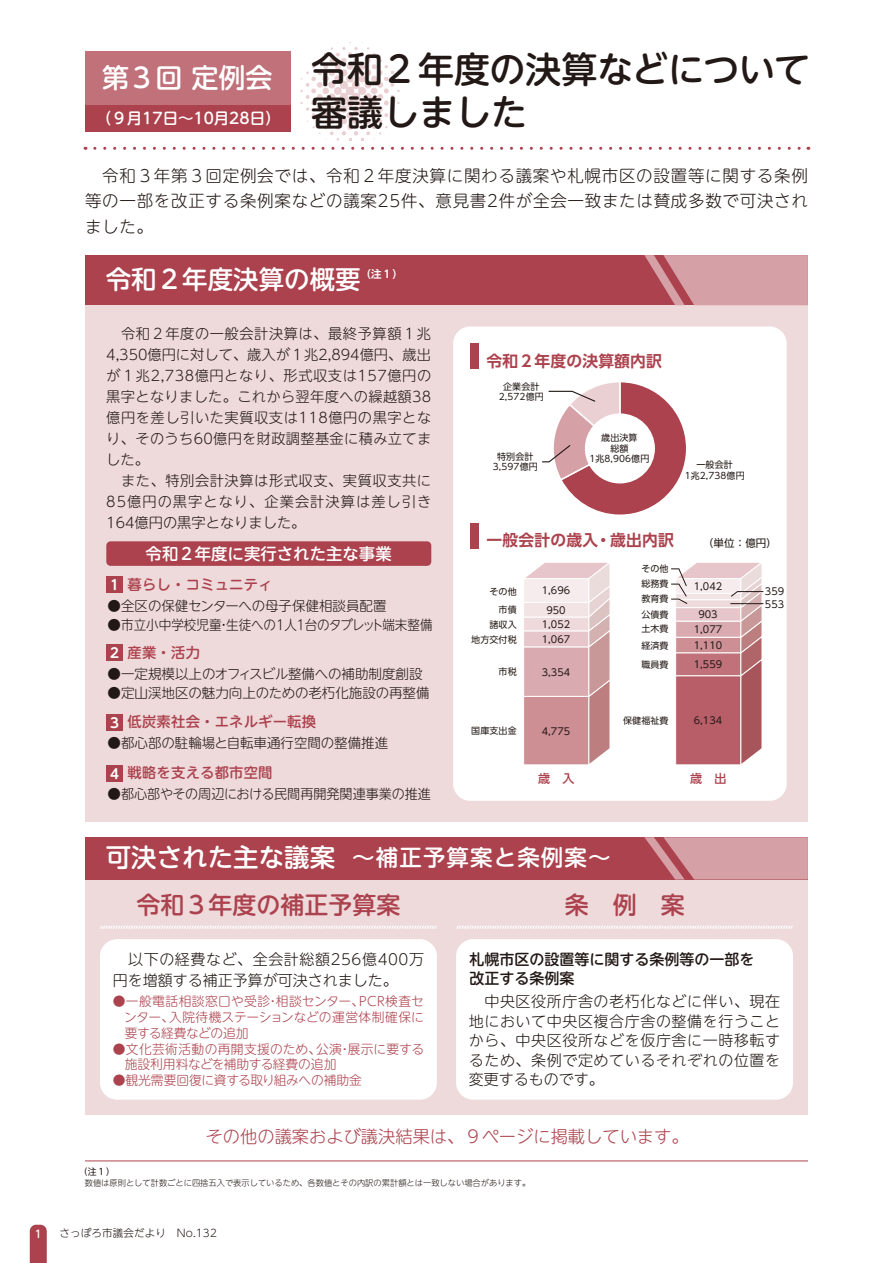
<style>
.page{position:relative;width:893px;height:1263px;background:#fff}
.page>*{position:absolute;margin:0;border:0;box-sizing:border-box;transform-origin:0 0}
.t1{font:500 36px "UD Shin M Go Pro";color:#221815}
.t2{font:500 27px "UD Shin M Go Pro";letter-spacing:.07em;color:#fff}
.t3{font:500 25.5px "UD Shin M Go Pro";color:#fff}
.t4{font:500 24px "UD Shin M Go Pro";color:#ac424d}
.t5{font:500 22.5px "UD Shin M Go Pro";letter-spacing:.05em;color:#fff}
.t6{font:300 17.25px "UD Shin M Go Pro";color:#ac424d}
.t7{font:300 16.5px/25.5px "UD Shin M Go Pro";letter-spacing:.045em;color:#221815;text-align:justify}
.t8{font:500 16.35px "UD Shin M Go Pro";color:#fff}
.t9{font:700 15.75px "UD Shin Go Pro De";letter-spacing:.015em;color:#ac424d}
.t10{font:500 15.45px "UD Shin M Go Pro";color:#fff}
.t11{font:300 15px/19.5px "UD Shin M Go Pro";letter-spacing:.04em;color:#221815}
.t12{font:500 15px/19.5px "UD Shin M Go Pro";color:#221815}
.t13{font:300 14.25px/21px "UD Shin M Go Pro";letter-spacing:.035em;color:#221815}
.t14{font:500 14.25px "UD Shin M Go Pro";letter-spacing:.015em;color:#ac424d}
.t15{font:300 13.5px "UD Shin M Go Pro";color:#221815}
.t16{font:700 13.5px "UD Shin M Go Pro De";color:#fff}
.t17{font:300 12.75px/15.8px "UD Shin M Go Pro";color:#ac424d;text-align:justify}
.t18{font:300 12.75px "UD Shin M Go Pro";letter-spacing:-.02em;color:#ac424d}
.t19{font:500 12px "UD Shin Go Pro";color:#ac424d}
.t20{font:300 10.5px "UD Shin M Go Pro";letter-spacing:.015em;color:#221815}
.t21{font:10.5px "UD Shin Go Pro";color:#221815}
.t22{font:700 10.5px "UD Shin Go Pro De";color:#fff}
.t23{font:500 10.5px "UD Shin M Go Pro";color:#fff}
.t24{font:9.75px/19.2px "UD Shin Go Pro";color:#221815;text-align:center}
.t25{font:9px/10.5px "UD Shin Go Pro";letter-spacing:.015em;color:#221815;text-align:center}
.t26{font:9px "UD Shin M Go Pro";color:#221815}
.t27{font:300 8.25px "UD Shin M Go Pro";color:#221815}
.s1{font-size:25.5px}
</style>
<div class="page">
<div style="left:85px;top:879px;width:723px;height:235px;background:#eed9db"></div>
<div style="left:100px;top:939px;width:337px;height:161px;background:#fff;border-radius:17px"></div>
<div style="left:456px;top:939px;width:337px;height:161px;background:#fff;border-radius:17px"></div>
<div style="left:85px;top:837px;width:723px;height:42px;background:#ac424d"></div>
<div style="left:85px;top:255px;width:723px;height:50px;background:#ac424d"></div>
<svg style="left:30px;top:1225px;width:17px;height:38px"></svg>
<div style="left:85px;top:51px;width:206px;height:54px;background:#c07179"></div>
<div style="left:85px;top:305px;width:723px;height:517px;background:#eed9db"></div>
<div style="left:453px;top:326px;width:334px;height:475px;background:#fff;border-radius:17px"></div>
<div style="left:85px;top:105px;width:206px;height:26px;background:#ac424d"></div>
<svg style="left:300px;top:42px;width:100px;height:99px"></svg>
<svg style="left:95px;top:147px;width:714px;height:3px"></svg>
<svg style="left:644px;top:255px;width:164px;height:50px"></svg>
<svg style="left:644px;top:837px;width:164px;height:42px;background:#ce9197"></svg>
<div style="left:106px;top:541px;width:325px;height:25px;background:#ac424d;border-radius:4px"></div>
<div style="left:106px;top:576px;width:17px;height:17px;background:#ac424d"></div>
<div style="left:106px;top:644px;width:17px;height:17px;background:#ac424d"></div>
<div style="left:106px;top:714px;width:17px;height:16px;background:#ac424d"></div>
<div style="left:106px;top:765px;width:17px;height:16px;background:#ac424d"></div>
<div style="left:470px;top:344px;width:8px;height:25px;background:#ac424d"></div>
<div style="left:470px;top:523px;width:8px;height:25px;background:#ac424d"></div>
<svg style="left:524px;top:562px;width:86px;height:203px;background:#dcb5b8"></svg>
<hr style="left:85px;top:1160px;width:723px;height:1px;background:#ac424d">
<svg style="left:100px;top:926px;width:337px;height:3px"></svg>
<svg style="left:456px;top:926px;width:337px;height:3px"></svg>
<svg style="left:542px;top:382px;width:144px;height:133px"></svg>
<svg style="left:671px;top:562px;width:93px;height:203px;background:#ce989d"></svg>
<h2 class="t2" style="left:102px;top:56px;width:172px">第3回 定例会</h2>
<h1 class="t1" style="left:311px;top:40px;width:500px">令和2 年度の決算などについて</h1>
<h1 class="t1" style="left:311px;top:83px;width:217px">審議しました</h1>
<p class="t7" style="left:85px;top:162px;width:724px">　令和３年第３回定例会では、令和２年度決算に関わる議案や札幌市区の設置等に関する条例等の一部を改正する条例案などの議案25件、意見書2件が全会一致または賛成多数で可決されました。</p>
<p class="t10" style="left:96px;top:106px;width:186px">（９月17日～10月28日）</p>
<h3 class="t3" style="left:106px;top:259px;width:256px">令和２年度決算の概要</h3>
<p class="t22" style="left:361px;top:266px;width:44px">（注１）</p>
<p class="t13" style="left:106px;top:322px;width:327px">　令和２年度の一般会計決算は、最終予算額１兆<br>4,350億円に対して、歳入が１兆2,894億円、歳出が１兆2,738億円となり、形式収支は157億円の黒字となりました。これから翌年度への繰越額38億円を差し引いた実質収支は118億円の黒字となり、そのうち60億円を財政調整基金に積み立てました。<br>　また、特別会計決算は形式収支、実質収支共に<br>85億円の黒字となり、企業会計決算は差し引き<br>164億円の黒字となりました。</p>
<p class="t16" style="left:110px;top:574px;width:10px">1</p>
<p class="t8" style="left:146px;top:540px;width:248px">令和２年度に実行された主な事業</p>
<p class="t14" style="left:128px;top:573px;width:146px">暮らし・コミュニティ</p>
<p class="t15" style="left:108px;top:594px;width:280px">●全区の保健センターへの母子保健相談員配置</p>
<p class="t15" style="left:108px;top:614px;width:326px">●市立小中学校児童・生徒への1人１台のタブレット端末整備</p>
<p class="t14" style="left:128px;top:641px;width:74px">産業・活力</p>
<p class="t15" style="left:108px;top:662px;width:316px">●一定規模以上のオフィスビル整備への補助制度創設</p>
<p class="t15" style="left:108px;top:682px;width:324px">●定山渓地区の魅力向上のための老朽化施設の再整備</p>
<p class="t16" style="left:110px;top:642px;width:10px">2</p>
<p class="t14" style="left:128px;top:710px;width:190px">低炭素社会・エネルギー転換</p>
<p class="t15" style="left:108px;top:732px;width:282px">●都心部の駐輪場と自転車通行空間の整備推進</p>
<p class="t16" style="left:110px;top:711px;width:10px">3</p>
<p class="t14" style="left:128px;top:761px;width:146px">戦略を支える都市空間</p>
<p class="t15" style="left:108px;top:783px;width:325px">●都心部やその周辺における民間再開発関連事業の推進</p>
<p class="t16" style="left:110px;top:762px;width:10px">4</p>
<p class="t9" style="left:487px;top:348px;width:177px">令和２年度の決算額内訳</p>
<p class="t25" style="left:499px;top:381px;width:46px">企業会計<br>2,572億円</p>
<p class="t25" style="left:493px;top:451px;width:46px">特別会計<br>3,597億円</p>
<p class="t25" style="left:589px;top:432px;width:62px">歳出決算<br>総額<br>1兆8,906億円</p>
<p class="t25" style="left:685px;top:459px;width:62px">一般会計<br>1兆2,738億円</p>
<p class="t9" style="left:487px;top:527px;width:189px">一般会計の歳入・歳出内訳</p>
<p class="t25" style="left:489px;top:586px;width:29px">その他</p>
<p class="t25" style="left:471px;top:634px;width:47px">地方交付税</p>
<p class="t25" style="left:489px;top:602px;width:29px;line-height:14.4px;text-align:right">市債諸収入</p>
<p class="t25" style="left:499px;top:666px;width:20px">市税</p>
<p class="t24" style="left:542px;top:581px;width:30px">1,696<br>950</p>
<p class="t24" style="left:542px;top:614px;width:30px">1,052</p>
<p class="t24" style="left:542px;top:629px;width:30px">1,067</p>
<p class="t24" style="left:542px;top:662px;width:30px">3,354</p>
<p class="t25" style="left:641px;top:563px;width:29px">その他</p>
<p class="t25" style="left:641px;top:609px;width:29px">公債費</p>
<p class="t25" style="left:641px;top:578px;width:29px">総務費</p>
<p class="t25" style="left:641px;top:620px;width:29px;line-height:16.5px;text-align:left">土木費経済費</p>
<p class="t25" style="left:641px;top:659px;width:29px">職員費</p>
<p class="t25" style="left:641px;top:593px;width:29px">教育費</p>
<p class="t25" style="left:471px;top:725px;width:47px">国庫支出金</p>
<p class="t24" style="left:542px;top:721px;width:30px">4,775</p>
<p class="t25" style="left:623px;top:715px;width:47px">保健福祉費</p>
<p class="t21" style="left:703px;top:535px;width:76px">（単位：億円）</p>
<p class="t24" style="left:694px;top:576px;width:30px">1,042</p>
<p class="t24" style="left:698px;top:605px;width:21px">903</p>
<p class="t24" style="left:694px;top:619px;width:30px">1,077</p>
<p class="t24" style="left:694px;top:635px;width:30px">1,110</p>
<p class="t24" style="left:694px;top:655px;width:30px">1,559</p>
<p class="t24" style="left:694px;top:710px;width:30px">6,134</p>
<p class="t24" style="left:765px;top:582px;width:21px">359</p>
<p class="t24" style="left:765px;top:594px;width:21px">553</p>
<p class="t19" style="left:538px;top:768px;width:38px">歳　入</p>
<p class="t19" style="left:690px;top:768px;width:38px">歳　出</p>
<h3 class="t5" style="left:106px;top:839px;width:506px"><span class="s1">可決された主な議案</span> ～補正予算案と条例案～</h3>
<h3 class="t4" style="left:137px;top:885px;width:265px">令和３年度の補正予算案</h3>
<h3 class="t4" style="left:565px;top:885px;width:121px">条　例　案</h3>
<p class="t12" style="left:469px;top:948px;width:286px">札幌市区の設置等に関する条例等の一部を改正する条例案</p>
<p class="t11" style="left:113px;top:948px;width:313px;line-height:21px">　以下の経費など、全会計総額256億400万円を増額する補正予算が可決されました。</p>
<p class="t17" style="left:124px;top:993px;width:301px;text-indent:-11px">●一般電話相談窓口や受診・相談センター、ＰＣＲ検査センター、入院待機ステーションなどの運営体制確保に要する経費などの追加</p>
<p class="t17" style="left:125px;top:1040px;width:301px;text-indent:-12px">●文化芸術活動の再開支援のため、公演・展示に要する施設利用料などを補助する経費の追加</p>
<p class="t18" style="left:113px;top:1070px;width:251px">●観光需要回復に資する取り組みへの補助金</p>
<p class="t11" style="left:469px;top:991px;width:313px;text-align:justify">　中央区役所庁舎の老朽化などに伴い、現在地において中央区複合庁舎の整備を行うことから、中央区役所などを仮庁舎に一時移転するため、条例で定めているそれぞれの位置を変更するものです。</p>
<p class="t26" style="left:79px;top:1164px;width:38px">（注１）</p>
<p class="t6" style="left:206px;top:1123px;width:485px">その他の議案および議決結果は、９ページに掲載しています。</p>
<p class="t27" style="left:85px;top:1176px;width:447px">数値は原則として計数ごとに四捨五入で表示しているため、各数値とその内訳の累計額とは一致しない場合があります。</p>
<p class="t23" style="left:35px;top:1225px;width:8px">1</p>
<p class="t20" style="left:59px;top:1225px;width:159px">さっぽろ市議会だより　No.132</p>
</div>
